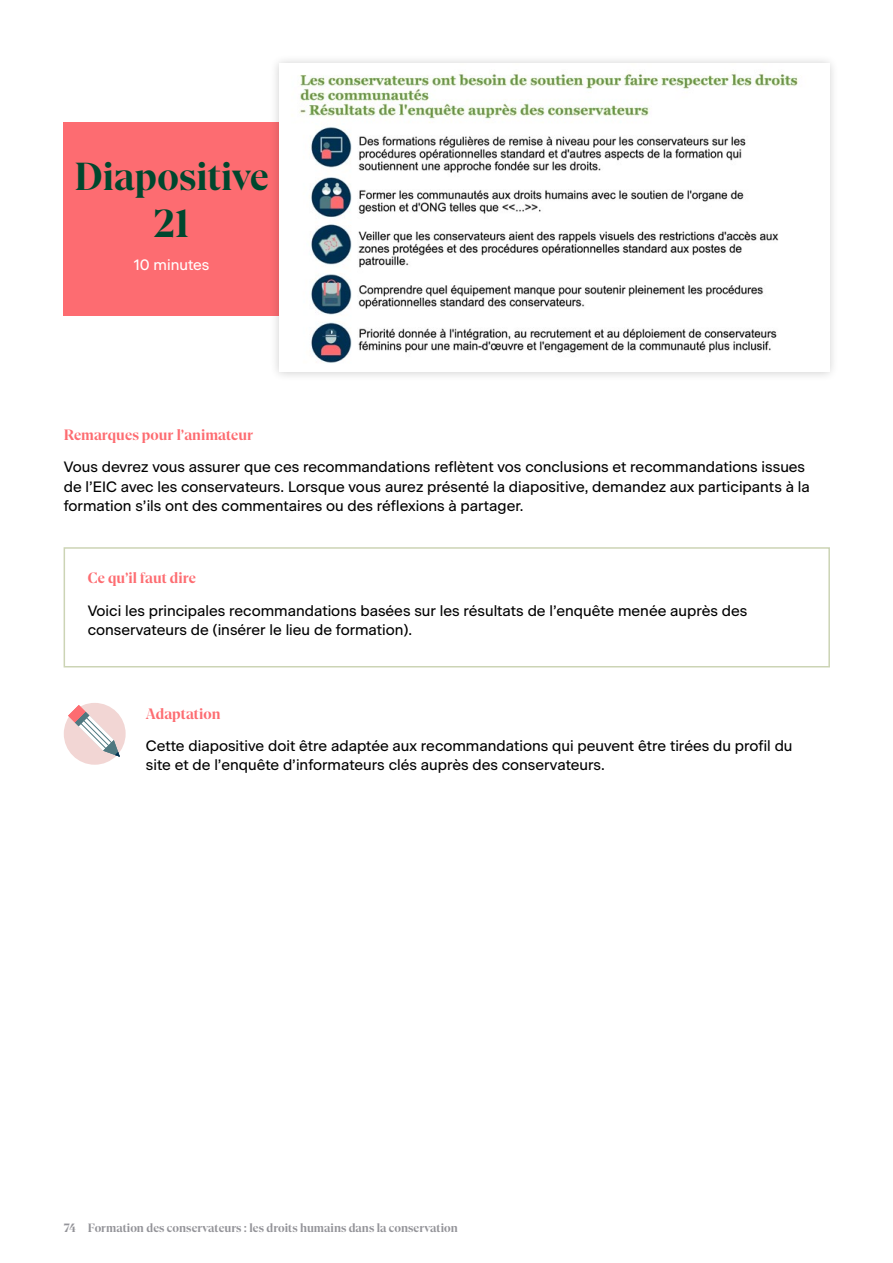
<style>
.page{position:relative;width:893px;height:1263px;background:#fff}
.page>*{position:absolute;margin:0;border:0;box-sizing:border-box;transform-origin:0 0}
.t1{font:700 39px/46.8px "At Gambit";color:#00472e;text-align:center}
.t2{font:15px/19.5px "Beausite Classic";color:#000}
.t3{font:700 15px "At Gambit";color:#fd6c71}
.t4{font:15px "Beausite Classic";color:#fff}
.t5{font:700 12px "At Gambit";color:#949499}
</style>
<div class="page">
<div style="left:64px;top:122px;width:542px;height:194px;background:#fd6c71"></div>
<div style="left:270px;top:54px;width:569px;height:328px;background:#000;opacity:.2"></div>
<img style="left:279px;top:64px;width:550px;height:308px">
<div style="left:64px;top:547px;width:766px;height:120px;border:2px solid #ccd4b5"></div>
<div style="left:64px;top:703px;width:62px;height:62px;background:#f2d6d4;border-radius:50%"></div>
<svg style="left:68px;top:705px;width:52px;height:52px"></svg>
<p class="t1" style="left:75px;top:153px;width:196px">Diapositive<br>21</p>
<p class="t4" style="left:134px;top:254px;width:77px">10 minutes</p>
<p class="t3" style="left:64px;top:425px;width:191px">Remarques pour l’animateur</p>
<p class="t2" style="left:64px;top:456px;width:747px">Vous devrez vous assurer que ces recommandations reflètent vos conclusions et recommandations issues de l’EIC avec les conservateurs. Lorsque vous aurez présenté la diapositive, demandez aux participants à la formation s’ils ont des commentaires ou des réflexions à partager.</p>
<p class="t3" style="left:88px;top:569px;width:110px">Ce qu’il faut dire</p>
<p class="t2" style="left:88px;top:599px;width:661px">Voici les principales recommandations basées sur les résultats de l’enquête menée auprès des conservateurs de (insérer le lieu de formation).</p>
<p class="t3" style="left:146px;top:704px;width:76px">Adaptation</p>
<p class="t2" style="left:146px;top:735px;width:648px">Cette diapositive doit être adaptée aux recommandations qui peuvent être tirées du profil du site et de l’enquête d’informateurs clés auprès des conservateurs.</p>
<p class="t5" style="left:64px;top:1220px;width:396px">74 Formation des conservateurs : les droits humains dans la conservation</p>
</div>
